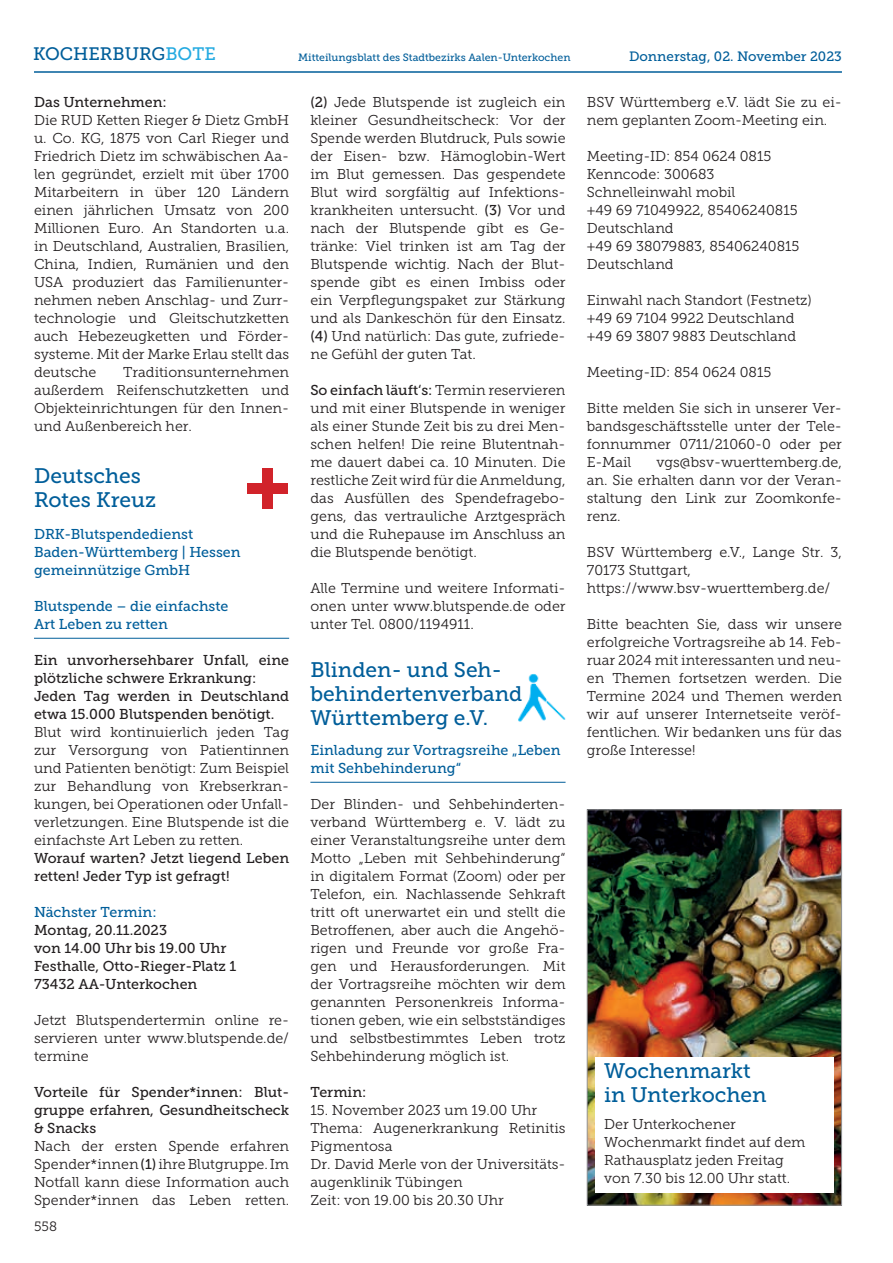
<style>
.page{position:relative;width:893px;height:1263px;background:#fff}
.page>*{position:absolute;margin:0;border:0;box-sizing:border-box;transform-origin:0 0}
.t1{font:21px/24px "Museo Slab 500";color:#005e9a}
.t2{font:18px "Museo Slab 500";color:#005e9a}
.t3{font:14.25px/18px "Museo Slab 300";color:#231f20;text-align:justify}
.t4{font:14.25px/18px "Museo Slab 500";color:#231f20}
.t5{font:14.25px/18px "Museo Slab 500";color:#005e9a}
.t6{font:13.5px "Museo Slab 500";color:#005e9a}
.t7{font:13.5px "Museo Slab 300";color:#231f20}
.t8{font:10.5px "Museo Slab 500";color:#005e9a}
.s1{color:#24aae1}
.s2{font-family:"Museo Slab 500"}
.s3{font-family:"Museo Slab 300"}
</style>
<div class="page">
<hr style="left:34px;top:71px;width:808px;height:2px;background:#005e9a">
<hr style="left:34px;top:638px;width:255px;height:1px;background:#005e9a">
<hr style="left:310px;top:782px;width:256px;height:1px;background:#005e9a">
<img style="left:518px;top:674px;width:48px;height:47px">
<div style="left:262px;top:468px;width:11px;height:40px;background:#d1232a"></div>
<div style="left:247px;top:483px;width:41px;height:11px;background:#d1232a"></div>
<img style="left:589px;top:811px;width:251px;height:392px">
<div style="left:587px;top:809px;width:255px;height:396px;border:1px solid #939598"></div>
<div style="left:596px;top:1057px;width:238px;height:135px;background:#fff"></div>
<p class="t2" style="left:33px;top:44px;width:184px">KOCHERBURG<span class="s1">BOTE</span></p>
<p class="t8" style="left:298px;top:51px;width:274px">Mitteilungsblatt des Stadtbezirks Aalen-Unterkochen</p>
<p class="t6" style="left:629px;top:49px;width:214px">Donnerstag, 02. November 2023</p>
<p class="t4" style="left:34px;top:93px;width:134px">Das Unternehmen:</p>
<p class="t3" style="left:34px;top:111px;width:257px">Die RUD Ketten Rieger &amp; Dietz GmbH u. Co. KG, 1875 von Carl Rieger und Friedrich Dietz im schwäbischen Aa&shy;len gegründet, erzielt mit über 1700<br>Mitarbeitern in über 120 Ländern einen jährlichen Umsatz von 200<br>Millionen Euro. An Standorten u.a. in Deutschland, Australien, Brasilien, China, Indien, Rumänien und den USA produziert das Familienunter&shy;nehmen neben Anschlag- und Zurr&shy;technologie und Gleitschutzketten auch Hebezeugketten und Förder&shy;systeme. Mit der Marke Erlau stellt das deutsche</p>
<p class="t3" style="left:34px;top:363px;width:257px;text-indent:89px">Traditionsunternehmen außerdem Reifenschutzketten und Objekteinrichtungen für den Innen&shy;und Außenbereich her.</p>
<h1 class="t1" style="left:34px;top:464px;width:124px">Deutsches<br>Rotes Kreuz</h1>
<p class="t5" style="left:34px;top:525px;width:208px">DRK-Blutspendedienst<br>Baden-Württemberg | Hessen gemeinnützige GmbH</p>
<p class="t5" style="left:34px;top:597px;width:196px">Blutspende – die einfachste<br>Art Leben zu retten</p>
<p class="t4" style="left:34px;top:651px;width:257px">Ein unvorhersehbarer Unfall, eine plötzliche schwere Erkrankung:<br>Jeden Tag werden in Deutschland etwa 15.000 Blutspenden benötigt.</p>
<p class="t3" style="left:34px;top:723px;width:257px">Blut wird kontinuierlich jeden Tag zur Versorgung von Patientinnen und Patienten benötigt: Zum Beispiel zur Behandlung von Krebserkran&shy;kungen, bei Operationen oder Unfall&shy;verletzungen. Eine Blutspende ist die einfachste Art Leben zu retten.</p>
<p class="t4" style="left:34px;top:849px;width:257px">Worauf warten? Jetzt liegend Leben retten! Jeder Typ ist gefragt!</p>
<p class="t5" style="left:34px;top:903px;width:124px">Nächster Termin:</p>
<p class="t4" style="left:34px;top:921px;width:204px">Montag, 20.11.2023<br>von 14.00 Uhr bis 19.00 Uhr<br>Festhalle, Otto-Rieger-Platz 1<br>73432 AA-Unterkochen</p>
<p class="t3" style="left:34px;top:1011px;width:257px">Jetzt Blutspendertermin online re&shy;servieren unter www.blutspende.de/ termine</p>
<p class="t4" style="left:34px;top:1083px;width:257px;text-align:justify">Vorteile für Spender*innen: Blut&shy;gruppe erfahren, Gesundheitscheck &amp; Snacks</p>
<p class="t3" style="left:34px;top:1137px;width:257px">Nach der ersten Spende erfahren Spender*innen <span class="s2">(1)</span> ihre Blutgruppe. Im Notfall kann diese Information auch Spender*innen das Leben retten.</p>
<p class="t7" style="left:34px;top:1218px;width:25px">558</p>
<p class="t3" style="left:310px;top:93px;width:257px"><span class="s2">(2)</span> Jede Blutspende ist zugleich ein kleiner Gesundheitscheck: Vor der Spende werden Blutdruck, Puls sowie der Eisen- bzw. Hämoglobin-Wert im Blut gemessen. Das gespendete Blut wird sorgfältig auf Infektions&shy;krankheiten untersucht. <span class="s2">(3)</span> Vor und nach der Blutspende gibt es Ge&shy;tränke: Viel trinken ist am Tag der Blutspende wichtig. Nach der Blut&shy;spende gibt es einen Imbiss oder ein Verpflegungspaket zur Stärkung und als Dankeschön für den Einsatz. <span class="s2">(4)</span> Und natürlich: Das gute, zufriede&shy;ne Gefühl der guten Tat.</p>
<p class="t4" style="left:310px;top:381px;width:257px">So einfach läuft‘s: <span class="s3">Termin reservieren</span></p>
<p class="t3" style="left:310px;top:399px;width:257px">und mit einer Blutspende in weniger als einer Stunde Zeit bis zu drei Men&shy;schen helfen! Die reine Blutentnah&shy;me dauert dabei ca. 10 Minuten. Die restliche Zeit wird für die Anmeldung, das Ausfüllen des Spendefragebo&shy;gens, das vertrauliche Arztgespräch und die Ruhepause im Anschluss an die Blutspende benötigt.</p>
<p class="t3" style="left:310px;top:579px;width:257px">Alle Termine und weitere Informati&shy;onen unter www.blutspende.de oder unter Tel. 0800/1194911.</p>
<h1 class="t1" style="left:310px;top:658px;width:214px">Blinden- und Seh&shy;behindertenverband<br>Württemberg e.V.</h1>
<p class="t5" style="left:310px;top:741px;width:252px">Einladung zur Vortragsreihe „Leben mit Sehbehinderung“</p>
<p class="t3" style="left:310px;top:795px;width:257px">Der Blinden- und Sehbehinderten&shy;verband Württemberg e. V. lädt zu einer Veranstaltungsreihe unter dem Motto „Leben mit Sehbehinderung“ in digitalem Format (Zoom) oder per Telefon, ein. Nachlassende Sehkraft tritt oft unerwartet ein und stellt die Betroffenen, aber auch die Angehö&shy;rigen und Freunde vor große Fra&shy;gen und Herausforderungen. Mit der Vortragsreihe möchten wir dem genannten Personenkreis Informa&shy;tionen geben, wie ein selbstständiges und selbstbestimmtes Leben trotz Sehbehinderung möglich ist.</p>
<p class="t4" style="left:310px;top:1083px;width:58px">Termin:</p>
<p class="t3" style="left:310px;top:1101px;width:257px;text-align:left">15. November 2023 um 19.00 Uhr<br>Thema: Augenerkrankung Retinitis<br>Pigmentosa<br>Dr. David Merle von der Universitäts&shy;augenklinik Tübingen<br>Zeit: von 19.00 bis 20.30 Uhr</p>
<p class="t3" style="left:587px;top:93px;width:257px">BSV Württemberg e.V. lädt Sie zu ei&shy;nem geplanten Zoom-Meeting ein.</p>
<p class="t3" style="left:587px;top:147px;width:214px;text-align:left">Meeting-ID: 854 0624 0815<br>Kenncode: 300683<br>Schnelleinwahl mobil<br>+49 69 71049922, 85406240815<br>Deutschland<br>+49 69 38079883, 85406240815<br>Deutschland</p>
<p class="t3" style="left:587px;top:291px;width:226px;text-align:left">Einwahl nach Standort (Festnetz) +49 69 7104 9922 Deutschland +49 69 3807 9883 Deutschland</p>
<p class="t3" style="left:587px;top:363px;width:186px">Meeting-ID: 854 0624 0815</p>
<p class="t3" style="left:587px;top:399px;width:257px">Bitte melden Sie sich in unserer Ver&shy;bandsgeschäftsstelle unter der Tele&shy;fonnummer 0711/21060-0 oder per E-Mail</p>
<p class="t3" style="left:587px;top:453px;width:257px;text-indent:70px">vgs@bsv-wuerttemberg.de, an. Sie erhalten dann vor der Veran&shy;staltung den Link zur Zoomkonfe&shy;renz.</p>
<p class="t3" style="left:587px;top:543px;width:257px;text-align:left">BSV Württemberg e.V., Lange Str. 3,<br>70173 Stuttgart, https://www.bsv-wuerttemberg.de/</p>
<p class="t3" style="left:587px;top:615px;width:257px">Bitte beachten Sie, dass wir unsere erfolgreiche Vortragsreihe ab 14. Feb&shy;ruar 2024 mit interessanten und neu&shy;en Themen fortsetzen werden. Die Termine 2024 und Themen werden wir auf unserer Internetseite veröf&shy;fentlichen. Wir bedanken uns für das große Interesse!</p>
<h1 class="t1" style="left:604px;top:1059px;width:164px">Wochenmarkt in Unterkochen</h1>
<p class="t3" style="left:604px;top:1115px;width:203px;text-align:left">Der Unterkochener<br>Wochenmarkt findet auf dem<br>Rathausplatz jeden Freitag von 7.30 bis 12.00 Uhr statt.</p>
</div>
